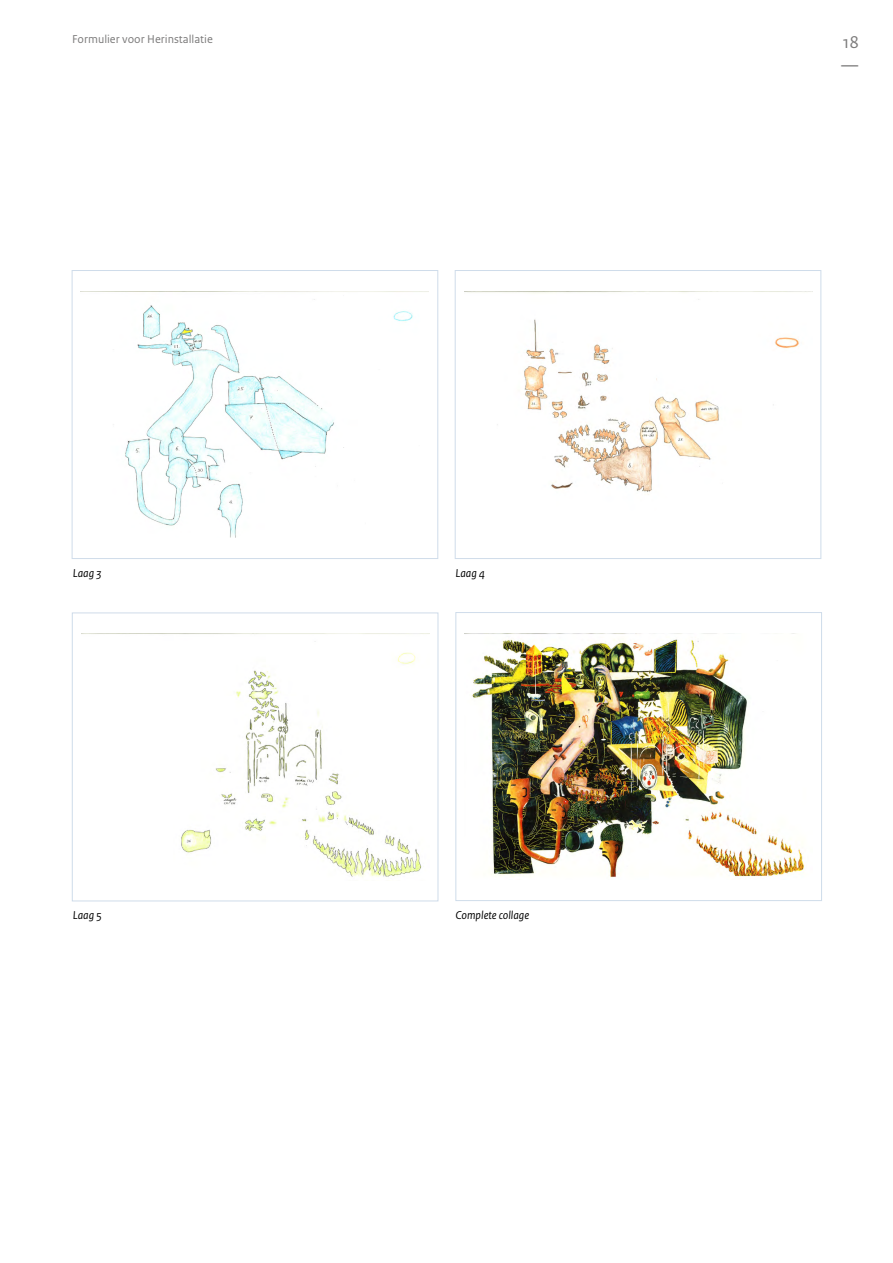
<style>
.page{position:relative;width:893px;height:1263px;background:#fff}
.page>*{position:absolute;margin:0;border:0;box-sizing:border-box;transform-origin:0 0}
.t1{font:18px/22.5px "Rijksoverheid Sans Text";color:#7c7b7b}
.P_10_BIJSCHRIFT{font:italic 12px "Rijksoverheid Sans Text";color:#000}
.t2{font:12px "Rijksoverheid Sans Text Regular 2";color:#7c7b7b}
</style>
<div class="page">
<img style="left:81px;top:291px;width:348px;height:247px">
<div style="left:72px;top:270px;width:366px;height:289px;border:1px solid #cfdcea"></div>
<img style="left:181px;top:641px;width:241px;height:236px">
<div style="left:72px;top:612px;width:366px;height:289px;border:1px solid #cfdcea"></div>
<img style="left:465px;top:633px;width:339px;height:245px">
<div style="left:455px;top:612px;width:367px;height:289px;border:1px solid #cfdcea"></div>
<img style="left:470px;top:292px;width:329px;height:203px">
<div style="left:455px;top:270px;width:366px;height:289px;border:1px solid #cfdcea"></div>
<p class="t2" style="left:72px;top:32px;width:142px">Formulier voor Herinstallatie</p>
<p class="P_10_BIJSCHRIFT" style="left:73px;top:566px;width:30px">Laag 3</p>
<p class="P_10_BIJSCHRIFT" style="left:455px;top:566px;width:31px">Laag 4</p>
<p class="P_10_BIJSCHRIFT" style="left:73px;top:908px;width:30px">Laag 5</p>
<p class="P_10_BIJSCHRIFT" style="left:455px;top:908px;width:75px">Complete collage</p>
<h1 class="t1" style="left:841px;top:31px;width:19px">18 —</h1>
</div>
